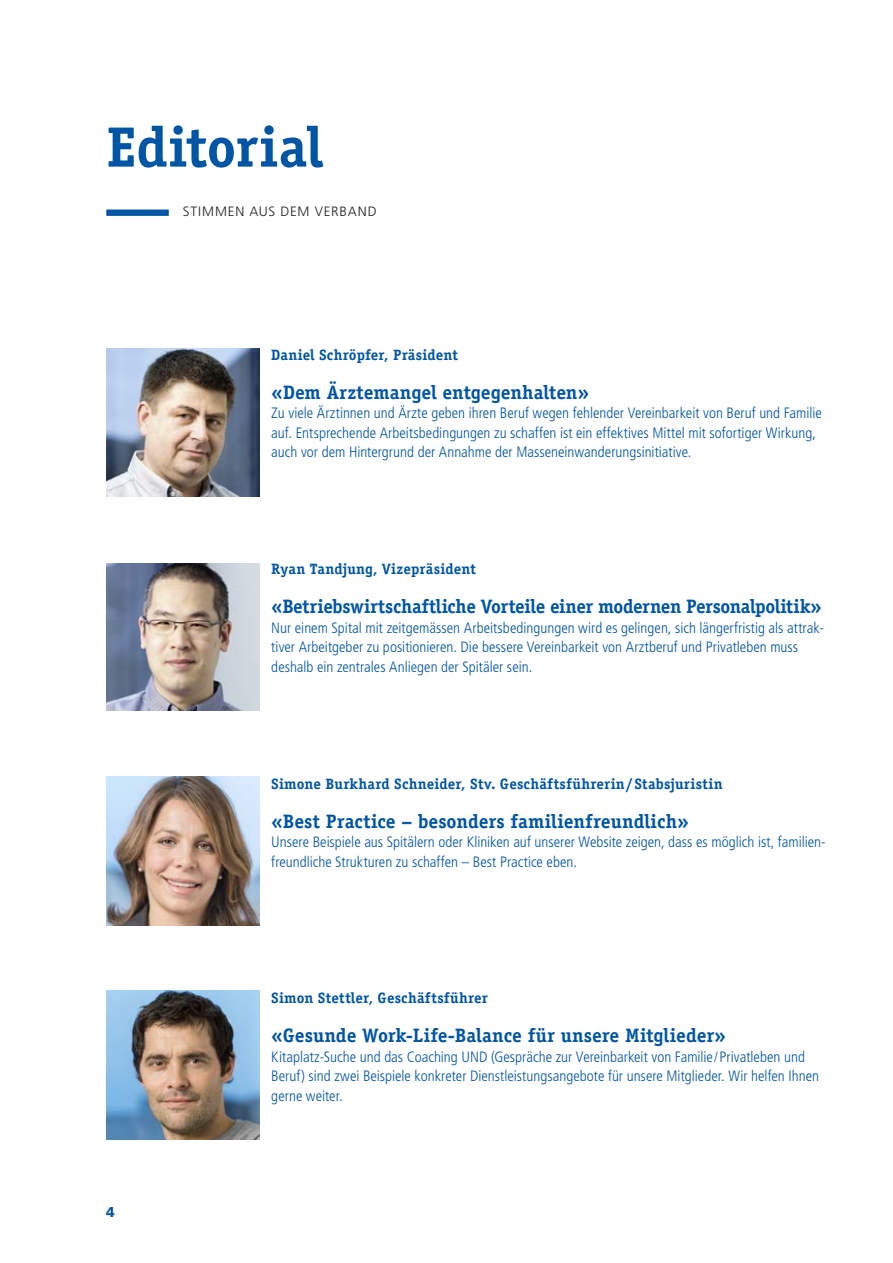
<style>
.page{position:relative;width:893px;height:1263px;background:#fff}
.page>*{position:absolute;margin:0;border:0;box-sizing:border-box;transform-origin:0 0}
.t1{font:700 57px "Officina Serif";letter-spacing:-.01em;color:#0155a5}
.t2{font:700 19.5px "Officina Serif";letter-spacing:-.005em;color:#0155a5}
.t3{font:300 condensed 15px/19.5px "Frutiger LT Std";color:#0155a5}
.t4{font:700 15px "Officina Serif";letter-spacing:.01em;color:#0155a5}
.t5{font:900 14.25px "Frutiger LT Std";color:#0155a5}
.t6{font:300 13.5px "Frutiger LT Std";letter-spacing:.065em;color:#231f20}
</style>
<div class="page">
<div style="left:106px;top:209px;width:63px;height:7px;background:#0155a5"></div>
<img style="left:106px;top:349px;width:153px;height:147px">
<img style="left:106px;top:564px;width:153px;height:147px">
<img style="left:106px;top:777px;width:153px;height:148px">
<img style="left:106px;top:991px;width:153px;height:148px">
<h1 class="t1" style="left:106px;top:112px;width:218px">Editorial</h1>
<p class="t6" style="left:183px;top:204px;width:195px">STIMMEN AUS DEM VERBAND</p>
<p class="t4" style="left:271px;top:345px;width:188px">Daniel Schröpfer, Präsident</p>
<h2 class="t2" style="left:271px;top:380px;width:319px">«Dem Ärztemangel entgegenhalten»</h2>
<p class="t3" style="left:271px;top:403px;width:552px">Zu viele Ärztinnen und Ärzte geben ihren Beruf wegen fehlender Vereinbarkeit von Beruf und Familie auf. Entsprechende Arbeitsbedingungen zu schaffen ist ein effektives Mittel mit sofortiger Wirkung, auch vor dem Hintergrund der Annahme der Masseneinwanderungsinitiative.</p>
<p class="t4" style="left:271px;top:560px;width:206px">Ryan Tandjung, Vizepräsident</p>
<h2 class="t2" style="left:271px;top:594px;width:552px">«Betriebswirtschaftliche Vorteile einer modernen Personalpolitik»</h2>
<p class="t3" style="left:271px;top:618px;width:554px">Nur einem Spital mit zeitgemässen Arbeitsbedingungen wird es gelingen, sich längerfristig als attrak&shy;tiver Arbeitgeber zu positionieren. Die bessere Vereinbarkeit von Arztberuf und Privatleben muss deshalb ein zentrales Anliegen der Spitäler sein.</p>
<p class="t4" style="left:271px;top:774px;width:453px">Simone Burkhard Schneider, Stv. Geschäftsführerin/Stabsjuristin</p>
<h2 class="t2" style="left:271px;top:809px;width:419px">«Best Practice – besonders familienfreundlich»</h2>
<p class="t3" style="left:271px;top:832px;width:556px">Unsere Beispiele aus Spitälern oder Kliniken auf unserer Website zeigen, dass es möglich ist, familien&shy;freundliche Strukturen zu schaffen – Best Practice eben.</p>
<p class="t5" style="left:106px;top:1203px;width:10px">4</p>
<p class="t4" style="left:271px;top:989px;width:218px">Simon Stettler, Geschäftsführer</p>
<h2 class="t2" style="left:271px;top:1023px;width:456px">«Gesunde Work-Life-Balance für unsere Mitglieder»</h2>
<p class="t3" style="left:271px;top:1047px;width:549px">Kitaplatz-Suche und das Coaching UND (Gespräche zur Vereinbarkeit von Familie/Privatleben und<br>Beruf) sind zwei Beispiele konkreter Dienstleistungsangebote für unsere Mitglieder. Wir helfen Ihnen gerne weiter.</p>
</div>
